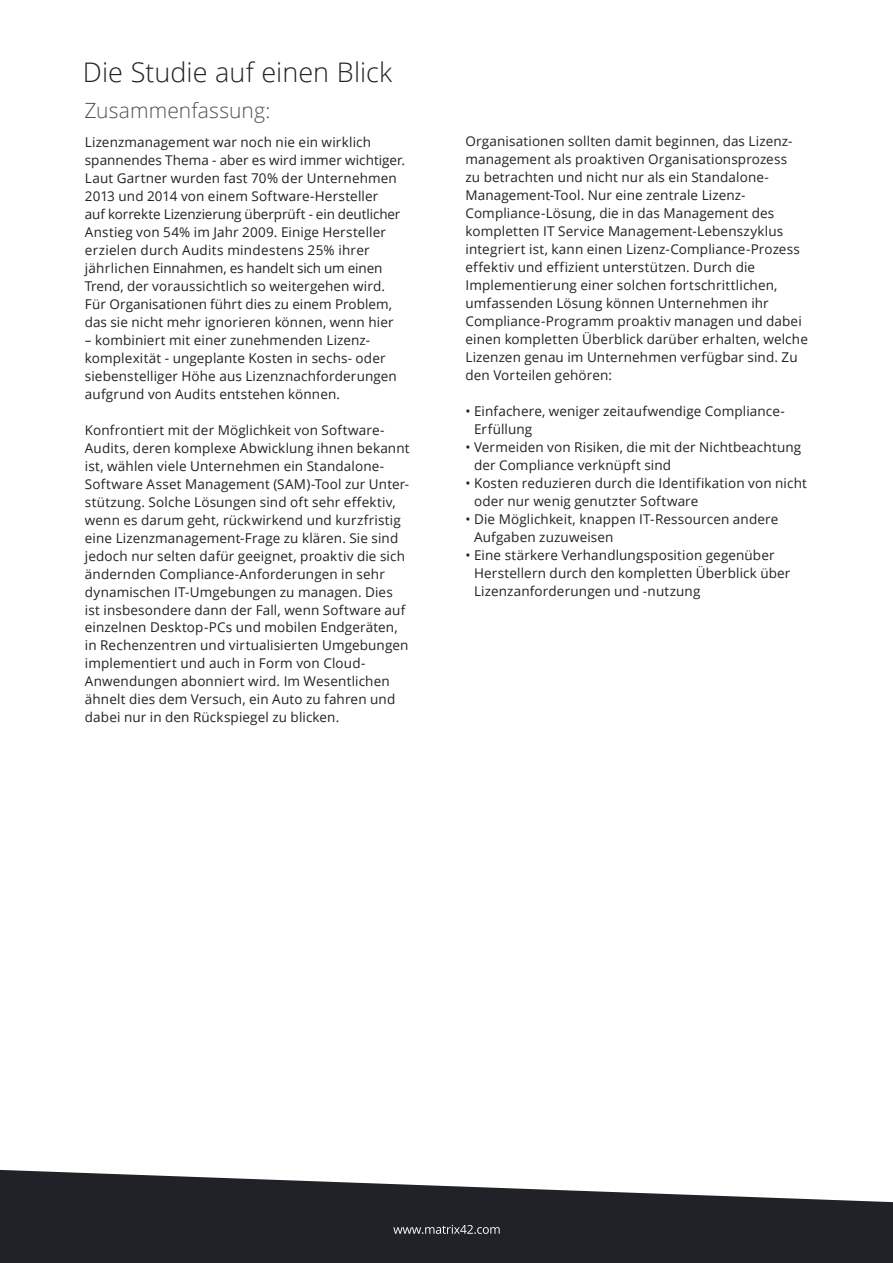
<style>
.page{position:relative;width:893px;height:1263px;background:#fff}
.page>*{position:absolute;margin:0;border:0;box-sizing:border-box;transform-origin:0 0}
.t1{font:300 27px "Open Sans";letter-spacing:.005em;color:#202227}
.t2{font:300 21px "Open Sans";letter-spacing:.005em;color:#514f54}
.t3{font:13.5px/18px "Open Sans";letter-spacing:.01em;color:#202227}
</style>
<div class="page">
<svg style="left:0;top:1170px;width:893px;height:93px;fill:#202227"></svg>
<svg style="left:393px;top:1225px;width:107px;height:9px"></svg>
<h1 class="t1" style="left:83px;top:53px;width:311px">Die Studie auf einen Blick</h1>
<h2 class="t2" style="left:84px;top:96px;width:188px">Zusammenfassung:</h2>
<p class="t3" style="left:85px;top:132px;width:322px">Lizenzmanagement war noch nie ein wirklich spannendes Thema - aber es wird immer wichtiger.<br>Laut Gartner wurden fast 70% der Unternehmen 2013 und 2014 von einem Software-Hersteller<br>auf korrekte Lizenzierung überprüft - ein deutlicher Anstieg von 54% im Jahr 2009. Einige Hersteller erzielen durch Audits mindestens 25% ihrer jährlichen Einnahmen, es handelt sich um einen Trend, der voraussichtlich so weitergehen wird.<br>Für Organisationen führt dies zu einem Problem, das sie nicht mehr ignorieren können, wenn hier</p>
<p class="t3" style="left:85px;top:330px;width:313px">– kombiniert mit einer zunehmenden Lizenz&shy;komplexität - ungeplante Kosten in sechs- oder siebenstelliger Höhe aus Lizenznachforderungen aufgrund von Audits entstehen können.</p>
<p class="t3" style="left:85px;top:420px;width:326px">Konfrontiert mit der Möglichkeit von Software-Audits, deren komplexe Abwicklung ihnen bekannt ist, wählen viele Unternehmen ein Standalone-Software Asset Management (SAM)-Tool zur Unter&shy;stützung. Solche Lösungen sind oft sehr effektiv, wenn es darum geht, rückwirkend und kurzfristig eine Lizenzmanagement-Frage zu klären. Sie sind jedoch nur selten dafür geeignet, proaktiv die sich ändernden Compliance-Anforderungen in sehr dynamischen IT-Umgebungen zu managen. Dies ist insbesondere dann der Fall, wenn Software auf einzelnen Desktop-PCs und mobilen Endgeräten, in Rechenzentren und virtualisierten Umgebungen implementiert und auch in Form von Cloud-Anwendungen abonniert wird. Im Wesentlichen ähnelt dies dem Versuch, ein Auto zu fahren und dabei nur in den Rückspiegel zu blicken.</p>
<p class="t3" style="left:465px;top:132px;width:344px">Organisationen sollten damit beginnen, das Lizenz&shy;management als proaktiven Organisationsprozess<br>zu betrachten und nicht nur als ein Standalone-Management-Tool. Nur eine zentrale Lizenz-Compliance-Lösung, die in das Management des kompletten IT Service Management-Lebenszyklus integriert ist, kann einen Lizenz-Compliance-Prozess effektiv und effizient unterstützen. Durch die Implementierung einer solchen fortschrittlichen, umfassenden Lösung können Unternehmen ihr Compliance-Programm proaktiv managen und dabei einen kompletten Überblick darüber erhalten, welche Lizenzen genau im Unternehmen verfügbar sind. Zu den Vorteilen gehören:</p>
<p class="t3" style="left:474px;top:402px;width:312px;text-indent:-9px">• Einfachere, weniger zeitaufwendige Compliance-<br>Erfüllung</p>
<p class="t3" style="left:474px;top:438px;width:329px;text-indent:-9px">• Vermeiden von Risiken, die mit der Nichtbeachtung der Compliance verknüpft sind</p>
<p class="t3" style="left:474px;top:474px;width:334px;text-indent:-9px">• Kosten reduzieren durch die Identifikation von nicht oder nur wenig genutzter Software</p>
<p class="t3" style="left:474px;top:510px;width:306px;text-indent:-9px">• Die Möglichkeit, knappen IT-Ressourcen andere<br>Aufgaben zuzuweisen</p>
<p class="t3" style="left:474px;top:546px;width:318px;text-indent:-9px">• Eine stärkere Verhandlungsposition gegenüber<br>Herstellern durch den kompletten Überblick über<br>Lizenzanforderungen und -nutzung</p>
</div>
